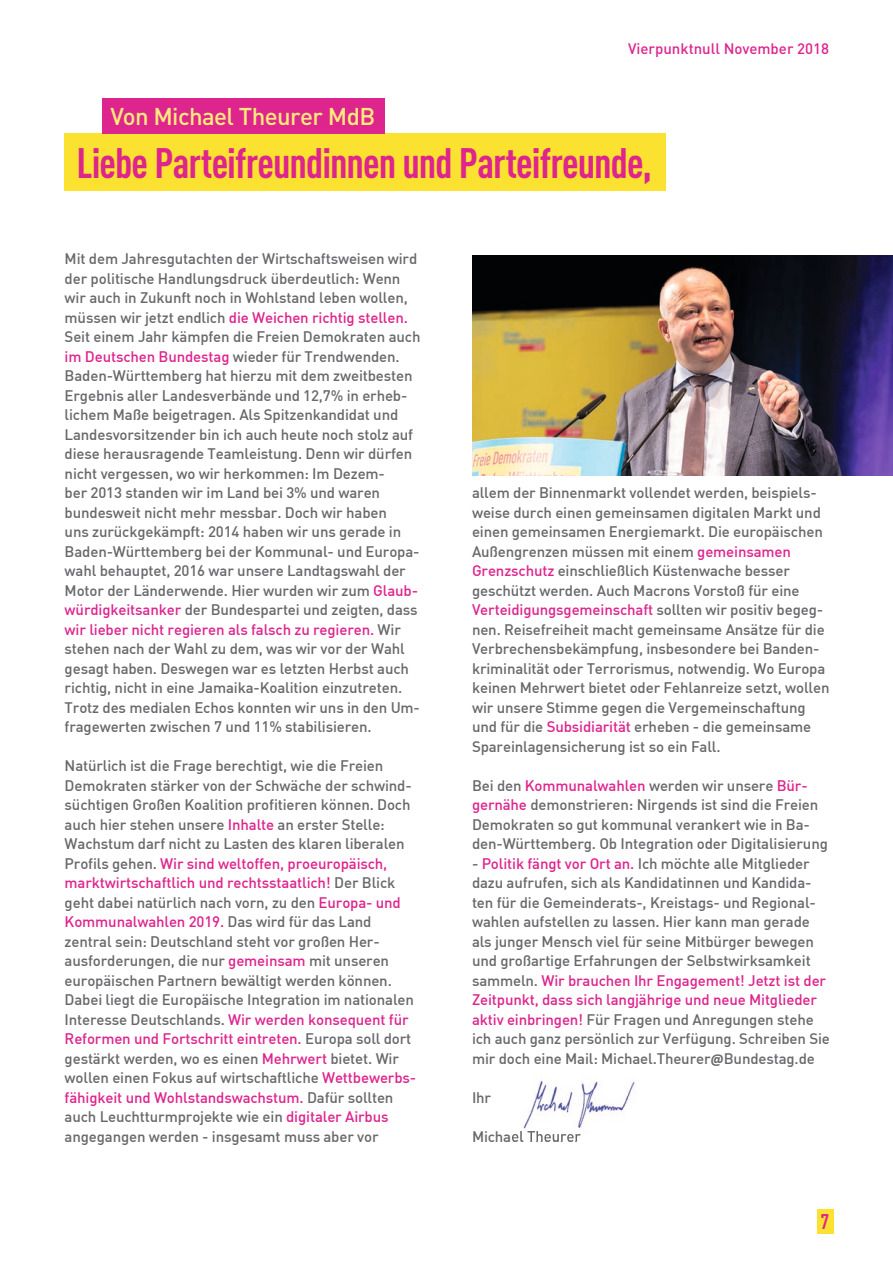
<style>
.page{position:relative;width:893px;height:1263px;background:#fff}
.page>*{position:absolute;margin:0;border:0;box-sizing:border-box;transform-origin:0 0}
.t1{font:700 condensed 42px "DINOT";letter-spacing:-.02em;color:#de248d}
.t2{font:500 24px "DINOT";letter-spacing:-.025em;color:#feeb7b}
.t3{font:700 condensed 21px "DINOT";color:#de248d}
.t4{font:500 15px/19.5px "DIN";letter-spacing:-.01em;color:#67686b}
.t5{font:500 15px "DINOT";color:#de248d}
.s1{color:#de248d}
.s2{font-family:"Calibri";font-weight:700}
</style>
<div class="page">
<div style="left:817px;top:1209px;width:16px;height:25px;background:#fbe231"></div>
<div style="left:64px;top:133px;width:601px;height:57px;background:#fbe231"></div>
<img style="left:472px;top:255px;width:421px;height:220px">
<div style="left:102px;top:98px;width:282px;height:35px;background:#de248d"></div>
<img style="left:523px;top:1080px;width:112px;height:49px">
<img style="left:510px;top:1131px;width:71px;height:9px">
<h2 class="t2" style="left:110px;top:101px;width:266px">Von Michael Theurer MdB</h2>
<p class="t5" style="left:628px;top:39px;width:203px">Vierpunktnull November 2018</p>
<h1 class="t1" style="left:77px;top:137px;width:577px">Liebe Parteifreundinnen und Parteifreunde,</h1>
<p class="t4" style="left:65px;top:248px;width:357px">Mit dem Jahresgutachten der Wirtschaftsweisen wird der politische Handlungsdruck überdeutlich: Wenn wir auch in Zukunft noch in Wohlstand leben wollen, müssen wir jetzt endlich <span class="s1">die Weichen richtig stellen.<br></span>Seit einem Jahr kämpfen die Freien Demokraten auch <span class="s1">im Deutschen Bundestag</span> wieder für Trendwenden.<br>Baden-Württemberg hat hierzu mit dem zweitbesten Ergebnis aller Landesverbände und 12,7% in erheb&shy;lichem Maße beigetragen. Als Spitzenkandidat und Landesvorsitzender bin ich auch heute noch stolz auf diese herausragende Teamleistung. Denn wir dürfen nicht vergessen, wo wir herkommen: Im Dezem-<br>ber 2013 standen wir im Land bei 3% und waren bundesweit nicht mehr messbar. Doch wir haben<br>uns zurückgekämpft: 2014 haben wir uns gerade in Baden-Württemberg bei der Kommunal- und Europa&shy;wahl behauptet, 2016 war unsere Landtagswahl der Motor der Länderwende. Hier wurden wir zum <span class="s1">Glaub&shy;würdigkeitsanker</span> der Bundespartei und zeigten, dass <span class="s1">wir lieber nicht regieren als falsch zu regieren.</span> Wir stehen nach der Wahl zu dem, was wir vor der Wahl gesagt haben. Deswegen war es letzten Herbst auch richtig, nicht in eine Jamaika-Koalition einzutreten.<br>Trotz des medialen Echos konnten wir uns in den Um&shy;fragewerten zwischen 7 und 11% stabilisieren.</p>
<p class="t4" style="left:65px;top:755px;width:353px">Natürlich ist die Frage berechtigt, wie die Freien Demokraten stärker von der Schwäche der schwind&shy;süchtigen Großen Koalition profitieren können. Doch auch hier stehen unsere <span class="s1">Inhalte</span> an erster Stelle:<br>Wachstum darf nicht zu Lasten des klaren liberalen Profils gehen. <span class="s1">Wir sind weltoffen, proeuropäisch, marktwirtschaftlich und rechtsstaatlich!</span> Der Blick geht dabei natürlich nach vorn, zu den <span class="s1">Europa- und Kommunalwahlen 2019.</span> Das wird für das Land zentral sein: Deutschland steht vor großen Her&shy;ausforderungen, die nur <span class="s1">gemeinsam</span> mit unseren europäischen Partnern bewältigt werden können.<br>Dabei liegt die Europäische Integration im nationalen Interesse Deutschlands. <span class="s1">Wir werden konsequent für Reformen und Fortschritt eintreten.</span> Europa soll dort gestärkt werden, wo es einen <span class="s1">Mehrwert</span> bietet. Wir wollen einen Fokus auf wirtschaftliche <span class="s1">Wettbewerbs&shy;fähigkeit und Wohlstandswachstum.</span> Dafür sollten auch Leuchtturmprojekte wie ein <span class="s1">digitaler Airbus </span>angegangen werden - insgesamt muss aber vor</p>
<p class="t4" style="left:472px;top:482px;width:359px">allem der Binnenmarkt vollendet werden, beispiels&shy;weise durch einen gemeinsamen digitalen Markt und einen gemeinsamen Energiemarkt. Die europäischen Außengrenzen müssen mit einem <span class="s1">gemeinsamen Grenzschutz</span> einschließlich Küstenwache besser geschützt werden. Auch Macrons Vorstoß für eine <span class="s1">Verteidigungsgemeinschaft</span> sollten wir positiv begeg&shy;nen. Reisefreiheit macht gemeinsame Ansätze für die Verbrechensbekämpfung, insbesondere bei Banden&shy;kriminalität oder Terrorismus, notwendig. Wo Europa keinen Mehrwert bietet oder Fehlanreize setzt, wollen wir unsere Stimme gegen die Vergemeinschaftung und für die <span class="s1">Subsidiarität</span> erheben - die gemeinsame Spareinlagensicherung ist so ein Fall.</p>
<p class="t4" style="left:472px;top:775px;width:357px">Bei den <span class="s1">Kommunalwahlen</span> werden wir unsere <span class="s1">Bür&shy;gernähe</span> demonstrieren: Nirgends ist sind die Freien Demokraten so gut kommunal verankert wie in Ba&shy;den-Württemberg. Ob Integration oder Digitalisierung</p>
<p class="t4" style="left:472px;top:853px;width:359px">- <span class="s1">Politik fängt vor Ort an.</span> Ich möchte alle Mitglieder dazu aufrufen, sich als Kandidatinnen und Kandida&shy;ten für die Gemeinderats-, Kreistags- und Regional&shy;wahlen aufstellen zu lassen. Hier kann man gerade als junger Mensch viel für seine Mitbürger bewegen und großartige Erfahrungen der Selbstwirksamkeit sammeln. <span class="s1">Wir brauchen Ihr Engagement! Jetzt ist der Zeitpunkt, dass sich langjährige und neue Mitglieder aktiv einbringen!</span> Für Fragen und Anregungen stehe ich auch ganz persönlich zur Verfügung. Schreiben Sie mir doch eine Mail: Michael.Theurer<span class="s2">@</span>Bundestag.de</p>
<p class="t4" style="left:472px;top:1087px;width:21px">Ihr</p>
<p class="t4" style="left:472px;top:1126px;width:110px">Michael Theurer</p>
<h3 class="t3" style="left:821px;top:1209px;width:10px">7</h3>
</div>
